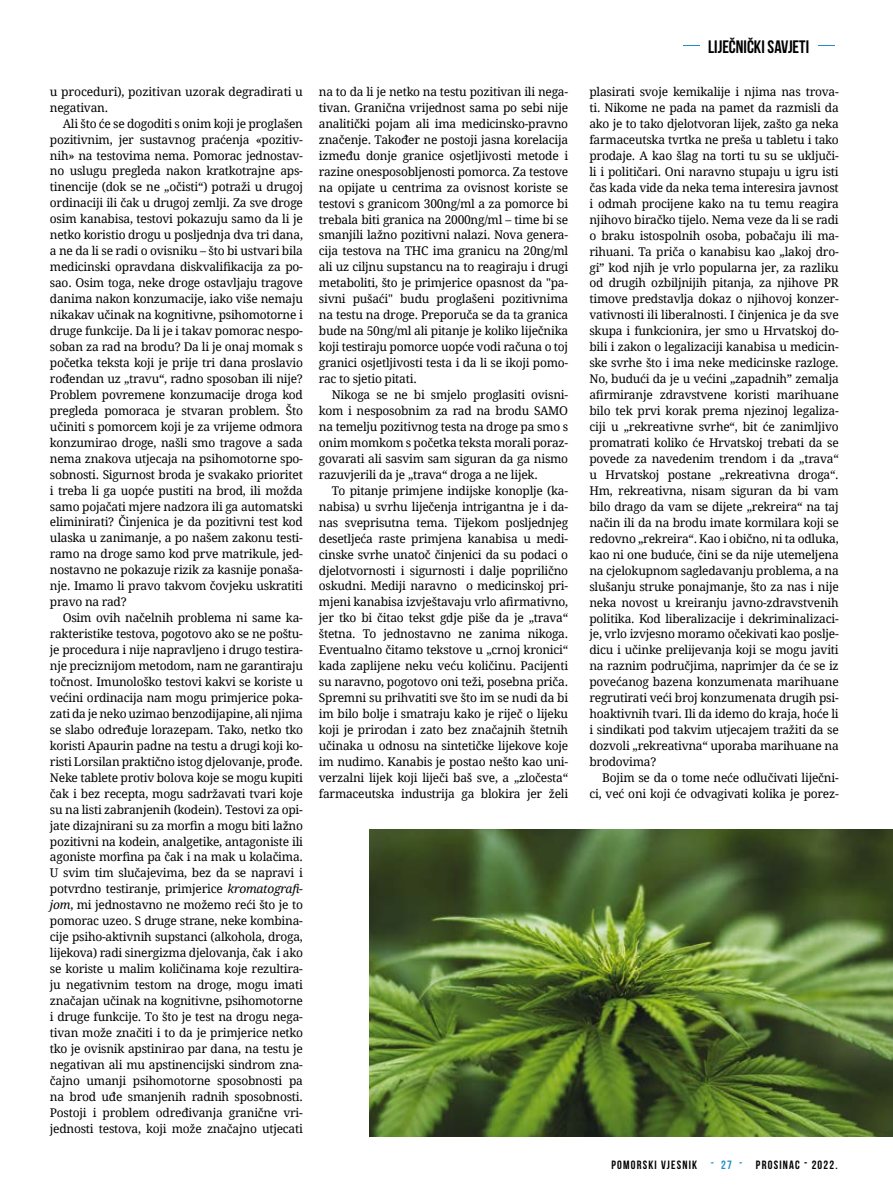
<style>
.page{position:relative;width:893px;height:1191px;background:#fff}
.page>*{position:absolute;margin:0;border:0;box-sizing:border-box;transform-origin:0 0}
.t1{font:700 18px "Bebas Neue";color:#000}
.t2{font:12px/15.9px "Droid Serif";letter-spacing:-.02em;color:#000;text-align:justify}
.t3{font:700 12px "Bebas Neue";letter-spacing:.1em;color:#000}
.s1{font-style:italic}
.s2{font-weight:300;color:#1e8ec7}
.s3{color:#1e8ec7}
</style>
<div class="page">
<img style="left:370px;top:829px;width:523px;height:308px">
<p class="t2" style="left:50px;top:83px;width:254px">u proceduri), pozitivan uzorak degradirati u negativan.</p>
<p class="t2" style="left:50px;top:115px;width:255px;text-indent:13px">Ali što će se dogoditi s onim koji je proglašen pozitivnim, jer sustavnog praćenja «pozitiv&shy;nih» na testovima nema. Pomorac jednostav&shy;no uslugu pregleda nakon kratkotrajne aps&shy;tinencije (dok se ne „očisti“) potraži u drugoj ordinaciji ili čak u drugoj zemlji. Za sve droge osim kanabisa, testovi pokazuju samo da li je netko koristio drogu u posljednja dva tri dana, a ne da li se radi o ovisniku – što bi ustvari bila medicinski opravdana diskvalifikacija za po&shy;sao. Osim toga, neke droge ostavljaju tragove danima nakon konzumacije, iako više nemaju nikakav učinak na kognitivne, psihomotorne i druge funkcije. Da li je i takav pomorac nespo&shy;soban za rad na brodu? Da li je onaj momak s početka teksta koji je prije tri dana proslavio rođendan uz „travu“, radno sposoban ili nije?<br>Problem povremene konzumacije droga kod pregleda pomoraca je stvaran problem. Što učiniti s pomorcem koji je za vrijeme odmora konzumirao droge, našli smo tragove a sada nema znakova utjecaja na psihomotorne spo&shy;sobnosti. Sigurnost broda je svakako prioritet i treba li ga uopće pustiti na brod, ili možda samo pojačati mjere nadzora ili ga automatski eliminirati? Činjenica je da pozitivni test kod ulaska u zanimanje, a po našem zakonu testi&shy;ramo na droge samo kod prve matrikule, jed&shy;nostavno ne pokazuje rizik za kasnije ponaša&shy;nje. Imamo li pravo takvom čovjeku uskratiti pravo na rad?</p>
<p class="t2" style="left:50px;top:609px;width:255px;text-indent:13px">Osim ovih načelnih problema ni same ka&shy;rakteristike testova, pogotovo ako se ne poštu&shy;je procedura i nije napravljeno i drugo testira&shy;nje preciznijom metodom, nam ne garantiraju točnost. Imunološko testovi kakvi se koriste u većini ordinacija nam mogu primjerice poka&shy;zati da je neko uzimao benzodijapine, ali njima se slabo određuje lorazepam. Tako, netko tko koristi Apaurin padne na testu a drugi koji ko&shy;risti Lorsilan praktično istog djelovanje, prođe.<br>Neke tablete protiv bolova koje se mogu kupiti čak i bez recepta, mogu sadržavati tvari koje su na listi zabranjenih (kodein). Testovi za opi&shy;jate dizajnirani su za morfin a mogu biti lažno pozitivni na kodein, analgetike, antagoniste ili agoniste morfina pa čak i na mak u kolačima.<br>U svim tim slučajevima, bez da se napravi i potvrdno testiranje, primjerice <span class="s1">kromatografi&shy;jom</span>, mi jednostavno ne možemo reći što je to pomorac uzeo. S druge strane, neke kombina&shy;cije psiho-aktivnih supstanci (alkohola, droga, lijekova) radi sinergizma djelovanja, čak i ako se koriste u malim količinama koje rezultira&shy;ju negativnim testom na droge, mogu imati značajan učinak na kognitivne, psihomotorne i druge funkcije. To što je test na drogu nega&shy;tivan može značiti i to da je primjerice netko tko je ovisnik apstinirao par dana, na testu je negativan ali mu apstinencijski sindrom zna&shy;čajno umanji psihomotorne sposobnosti pa na brod uđe smanjenih radnih sposobnosti.<br>Postoji i problem određivanja granične vri&shy;jednosti testova, koji može značajno utjecati</p>
<p class="t2" style="left:319px;top:83px;width:251px">na to da li je netko na testu pozitivan ili nega&shy;tivan. Granična vrijednost sama po sebi nije analitički pojam ali ima medicinsko-pravno značenje. Također ne postoji jasna korelacija između donje granice osjetljivosti metode i razine onesposobljenosti pomorca. Za testove na opijate u centrima za ovisnost koriste se testovi s granicom 300ng/ml a za pomorce bi trebala biti granica na 2000ng/ml – time bi se smanjili lažno pozitivni nalazi. Nova genera&shy;cija testova na THC ima granicu na 20ng/ml ali uz ciljnu supstancu na to reagiraju i drugi metaboliti, što je primjerice opasnost da "pa&shy;sivni pušaći" budu proglašeni pozitivnima na testu na droge. Preporuča se da ta granica bude na 50ng/ml ali pitanje je koliko liječnika koji testiraju pomorce uopće vodi računa o toj granici osjetljivosti testa i da li se ikoji pomo&shy;rac to sjetio pitati.</p>
<p class="t2" style="left:319px;top:386px;width:251px;text-indent:13px">Nikoga se ne bi smjelo proglasiti ovisni&shy;kom i nesposobnim za rad na brodu SAMO na temelju pozitivnog testa na droge pa smo s onim momkom s početka teksta morali poraz&shy;govarati ali sasvim sam siguran da ga nismo razuvjerili da je „trava“ droga a ne lijek.</p>
<p class="t2" style="left:319px;top:482px;width:251px;text-indent:13px">To pitanje primjene indijske konoplje (ka&shy;nabisa) u svrhu liječenja intrigantna je i da&shy;nas sveprisutna tema. Tijekom posljednjeg desetljeća raste primjena kanabisa u medi&shy;cinske svrhe unatoč činjenici da su podaci o djelotvornosti i sigurnosti i dalje poprilično oskudni. Mediji naravno o medicinskoj pri&shy;mjeni kanabisa izvještavaju vrlo afirmativno, jer tko bi čitao tekst gdje piše da je „trava“ štetna. To jednostavno ne zanima nikoga.<br>Eventualno čitamo tekstove u „crnoj kronici“ kada zaplijene neku veću količinu. Pacijenti su naravno, pogotovo oni teži, posebna priča.<br>Spremni su prihvatiti sve što im se nudi da bi im bilo bolje i smatraju kako je riječ o lijeku koji je prirodan i zato bez značajnih štetnih učinaka u odnosu na sintetičke lijekove koje im nudimo. Kanabis je postao nešto kao uni&shy;verzalni lijek koji liječi baš sve, a „zločesta“ farmaceutska industrija ga blokira jer želi</p>
<h1 class="t1" style="left:680px;top:37px;width:160px"><span class="s2">-</span> LIJEČNIČKI SAVJETI <span class="s2">-</span></h1>
<p class="t2" style="left:589px;top:83px;width:251px">plasirati svoje kemikalije i njima nas trova&shy;ti. Nikome ne pada na pamet da razmisli da ako je to tako djelotvoran lijek, zašto ga neka farmaceutska tvrtka ne preša u tabletu i tako prodaje. A kao šlag na torti tu su se uključi&shy;li i političari. Oni naravno stupaju u igru isti čas kada vide da neka tema interesira javnost i odmah procijene kako na tu temu reagira njihovo biračko tijelo. Nema veze da li se radi o braku istospolnih osoba, pobačaju ili ma&shy;rihuani. Ta priča o kanabisu kao „lakoj dro&shy;gi” kod njih je vrlo popularna jer, za razliku od drugih ozbiljnijih pitanja, za njihove PR timove predstavlja dokaz o njihovoj konzer&shy;vativnosti ili liberalnosti. I činjenica je da sve skupa i funkcionira, jer smo u Hrvatskoj do&shy;bili i zakon o legalizaciji kanabisa u medicin&shy;ske svrhe što i ima neke medicinske razloge.<br>No, budući da je u većini „zapadnih” zemalja afirmiranje zdravstvene koristi marihuane bilo tek prvi korak prema njezinoj legaliza&shy;ciji u „rekreativne svrhe“, bit će zanimljivo promatrati koliko će Hrvatskoj trebati da se povede za navedenim trendom i da „trava“ u Hrvatskoj postane „rekreativna droga“.<br>Hm, rekreativna, nisam siguran da bi vam bilo drago da vam se dijete „rekreira“ na taj način ili da na brodu imate kormilara koji se redovno „rekreira“. Kao i obično, ni ta odluka, kao ni one buduće, čini se da nije utemeljena na cjelokupnom sagledavanju problema, a na slušanju struke ponajmanje, što za nas i nije neka novost u kreiranju javno-zdravstvenih politika. Kod liberalizacije i dekriminalizaci&shy;je, vrlo izvjesno moramo očekivati kao poslje&shy;dicu i učinke prelijevanja koji se mogu javiti na raznim područjima, naprimjer da će se iz povećanog bazena konzumenata marihuane regrutirati veći broj konzumenata drugih psi&shy;hoaktivnih tvari. Ili da idemo do kraja, hoće li i sindikati pod takvim utjecajem tražiti da se dozvoli „rekreativna“ uporaba marihuane na brodovima?</p>
<p class="t2" style="left:589px;top:769px;width:251px;text-align:right">Bojim se da o tome neće odlučivati liječni&shy;ci, već oni koji će odvagivati kolika je porez-</p>
<p class="t3" style="left:611px;top:1157px;width:228px">POMORSKI VJESNIK <span class="s3">- 27 -</span> PROSINAC - 2022.</p>
</div>
